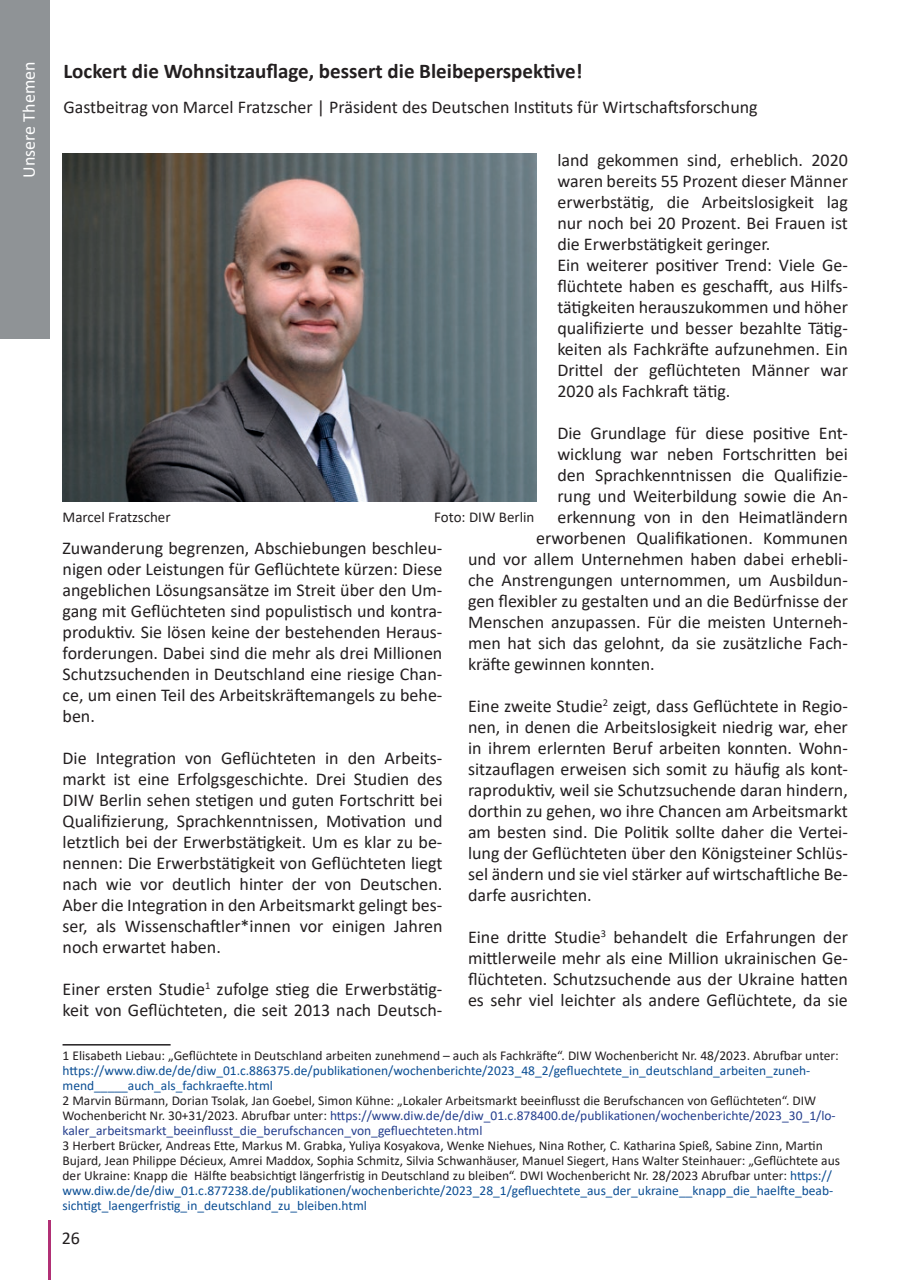
<style>
.page{position:relative;width:902px;height:1280px;background:#fff}
.page>*{position:absolute;margin:0;border:0;box-sizing:border-box;transform-origin:0 0}
.t1{font:700 21px "Calibri";color:#231f20}
.t2{font:18px/21px "Calibri";color:#231f20;text-align:justify}
.t3{font:18px "Calibri";color:#fff}
.t4{font:15px "Calibri";color:#231f20}
.t5{font:13.5px/15px "Calibri";color:#231f20}
.t6{font:13.5px/15px "Calibri";color:#0b4e94}
.s1{color:#253f8e}
.s2{color:#0b4e94}
</style>
<div class="page">
<div style="left:0;top:0;width:50px;height:338px;background:#8f9396"></div>
<hr style="left:48px;top:1220px;width:3px;height:60px;background:#b13075">
<hr style="left:63px;top:1044px;width:108px;height:1px;background:#231f20">
<img style="left:63px;top:153px;width:473px;height:349px">
<p class="t3" style="left:16px;top:178px;width:118px;rotate:-90deg">Unsere Themen</p>
<p class="t1" style="left:63px;top:56px;width:520px">Lockert die Wohnsitzauflage, bessert die Bleibeperspektive!</p>
<p class="t2" style="left:63px;top:96px;width:695px">Gastbeitrag von Marcel Fratzscher | Präsident des Deutschen Instituts für Wirtschaftsforschung</p>
<p class="t2" style="left:557px;top:149px;width:292px;text-align:left">land gekommen sind, erheblich. 2020 waren bereits 55 Prozent dieser Männer erwerbstätig, die Arbeitslosigkeit lag nur noch bei 20 Prozent. Bei Frauen ist die Erwerbstätigkeit geringer.<br>Ein weiterer positiver Trend: Viele Ge&shy;flüchtete haben es geschafft, aus Hilfs&shy;tätigkeiten herauszukommen und höher qualifizierte und besser bezahlte Tätig&shy;keiten als Fachkräfte aufzunehmen. Ein Drittel der geflüchteten Männer war 2020 als Fachkraft tätig.</p>
<p class="t2" style="left:557px;top:422px;width:292px">Die Grundlage für diese positive Ent-</p>
<p class="t2" style="left:557px;top:443px;width:292px">wicklung war neben Fortschritten bei</p>
<p class="t2" style="left:557px;top:464px;width:292px">den Sprachkenntnissen die Qualifizie-</p>
<p class="t2" style="left:557px;top:485px;width:292px">rung und Weiterbildung sowie die An-</p>
<p class="t2" style="left:557px;top:506px;width:292px">erkennung von in den Heimatländern</p>
<p class="t2" style="left:536px;top:527px;width:313px">erworbenen Qualifikationen. Kommunen</p>
<p class="t2" style="left:468px;top:548px;width:381px">und vor allem Unternehmen haben dabei erhebli-</p>
<p class="t2" style="left:468px;top:569px;width:381px">che Anstrengungen unternommen, um Ausbildun-</p>
<p class="t2" style="left:468px;top:590px;width:381px">gen flexibler zu gestalten und an die Bedürfnisse der</p>
<p class="t2" style="left:468px;top:611px;width:381px">Menschen anzupassen. Für die meisten Unterneh-</p>
<p class="t2" style="left:468px;top:632px;width:381px">men hat sich das gelohnt, da sie zusätzliche Fach-</p>
<p class="t2" style="left:468px;top:653px;width:188px">kräfte gewinnen konnten.</p>
<p class="t2" style="left:468px;top:695px;width:381px">Eine zweite Studie<sup>2</sup> zeigt, dass Geflüchtete in Regio&shy;nen, in denen die Arbeitslosigkeit niedrig war, eher in ihrem erlernten Beruf arbeiten konnten. Wohn&shy;sitzauflagen erweisen sich somit zu häufig als kont&shy;raproduktiv, weil sie Schutzsuchende daran hindern, dorthin zu gehen, wo ihre Chancen am Arbeitsmarkt am besten sind. Die Politik sollte daher die Vertei&shy;lung der Geflüchteten über den Königsteiner Schlüs&shy;sel ändern und sie viel stärker auf wirtschaftliche Be&shy;darfe ausrichten.</p>
<p class="t2" style="left:468px;top:926px;width:381px">Eine dritte Studie<sup>3</sup> behandelt die Erfahrungen der mittlerweile mehr als eine Million ukrainischen Ge&shy;flüchteten. Schutzsuchende aus der Ukraine hatten es sehr viel leichter als andere Geflüchtete, da sie</p>
<p class="t4" style="left:63px;top:507px;width:110px">Marcel Fratzscher</p>
<p class="t4" style="left:434px;top:507px;width:102px">Foto: DIW Berlin</p>
<p class="t2" style="left:63px;top:537px;width:381px">Zuwanderung begrenzen, Abschiebungen beschleu&shy;nigen oder Leistungen für Geflüchtete kürzen: Diese angeblichen Lösungsansätze im Streit über den Um&shy;gang mit Geflüchteten sind populistisch und kontra&shy;produktiv. Sie lösen keine der bestehenden Heraus&shy;forderungen. Dabei sind die mehr als drei Millionen Schutzsuchenden in Deutschland eine riesige Chan&shy;ce, um einen Teil des Arbeitskräftemangels zu behe&shy;ben.</p>
<p class="t2" style="left:63px;top:747px;width:381px">Die Integration von Geflüchteten in den Arbeits&shy;markt ist eine Erfolgsgeschichte. Drei Studien des DIW Berlin sehen stetigen und guten Fortschritt bei Qualifizierung, Sprachkenntnissen, Motivation und letztlich bei der Erwerbstätigkeit. Um es klar zu be&shy;nennen: Die Erwerbstätigkeit von Geflüchteten liegt nach wie vor deutlich hinter der von Deutschen.<br>Aber die Integration in den Arbeitsmarkt gelingt bes&shy;ser, als Wissenschaftler*innen vor einigen Jahren noch erwartet haben.</p>
<p class="t2" style="left:63px;top:978px;width:381px">Einer ersten Studie<sup>1</sup> zufolge stieg die Erwerbstätig&shy;keit von Geflüchteten, die seit 2013 nach Deutsch-</p>
<p class="t5" style="left:63px;top:1047px;width:777px">1 Elisabeth Liebau: „Geflüchtete in Deutschland arbeiten zunehmend – auch als Fachkräfte“. DIW Wochenbericht Nr. 48/2023. Abrufbar unter:</p>
<p class="t6" style="left:63px;top:1062px;width:749px">https://www.diw.de/de/diw_01.c.886375.de/publikationen/wochenberichte/2023_48_2/gefluechtete_in_deutschland_arbeiten_zuneh&shy;mend_____auch_als_fachkraefte.html</p>
<p class="t5" style="left:63px;top:1092px;width:774px">2 Marvin Bürmann, Dorian Tsolak, Jan Goebel, Simon Kühne: „Lokaler Arbeitsmarkt beeinflusst die Berufschancen von Geflüchteten“. DIW<br>Wochenbericht Nr. 30+31/2023. Abrufbar unter: <span class="s1">https://www.diw.de/de/diw_01.c.878400.de/publikationen/wochenberichte/2023_30_1/lo&shy;kaler_arbeitsmarkt_beeinflusst_die_berufschancen_von_gefluechteten.html</span></p>
<p class="t5" style="left:63px;top:1137px;width:778px">3 Herbert Brücker, Andreas Ette, Markus M. Grabka, Yuliya Kosyakova, Wenke Niehues, Nina Rother, C. Katharina Spieß, Sabine Zinn, Martin Bujard, Jean Philippe Décieux, Amrei Maddox, Sophia Schmitz, Silvia Schwanhäuser, Manuel Siegert, Hans Walter Steinhauer: „Geflüchtete aus der Ukraine: Knapp die Hälfte beabsichtigt längerfristig in Deutschland zu bleiben“. DWI Wochenbericht Nr. 28/2023 Abrufbar unter: <span class="s2">https:// www.diw.de/de/diw_01.c.877238.de/publikationen/wochenberichte/2023_28_1/gefluechtete_aus_der_ukraine__knapp_die_haelfte_beab&shy;sichtigt_laengerfristig_in_deutschland_zu_bleiben.html</span></p>
<p class="t2" style="left:62px;top:1227px;width:20px">26</p>
</div>
